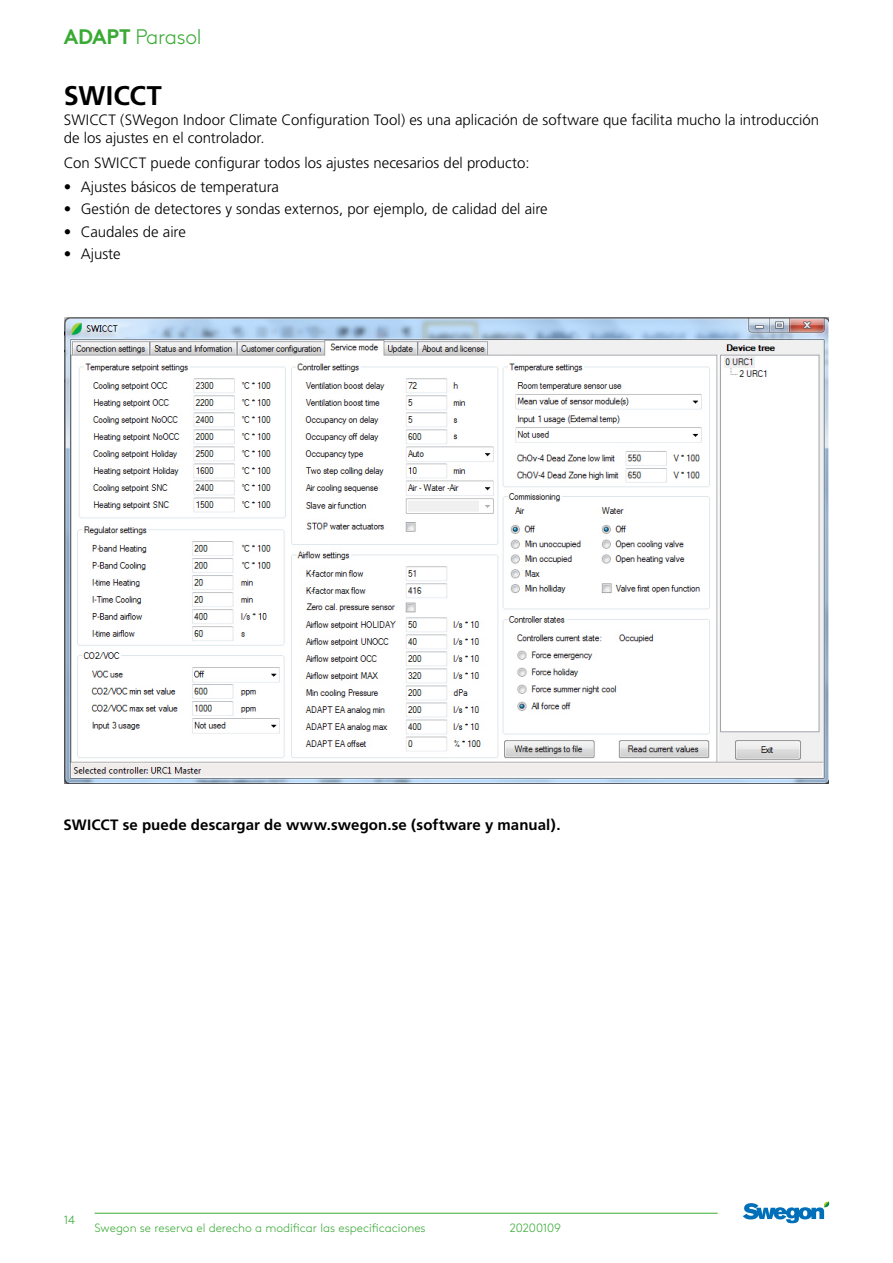
<style>
.page{position:relative;width:893px;height:1263px;background:#fff}
.page>*{position:absolute;margin:0;border:0;box-sizing:border-box;transform-origin:0 0}
.t1{font:700 27px "Frutiger";color:#000}
.t2{font:300 21px "Swegon Brown";letter-spacing:-.015em;color:#3aaa35}
.t3{font:300 15px/18px "Frutiger";color:#000}
.t4{font:700 15px "Frutiger";letter-spacing:.005em;color:#000}
.t5{font:300 12px "Swegon Brown";color:#3aaa35}
.s1{font-weight:700}
</style>
<div class="page">
<img style="left:65px;top:317px;width:764px;height:467px">
<hr style="left:95px;top:1213px;width:623px;height:1px;background:#3aaa35">
<svg style="left:743px;top:1201px;width:87px;height:22px"></svg>
<h2 class="t2" style="left:64px;top:22px;width:139px"><span class="s1">ADAPT</span> Parasol</h2>
<h1 class="t1" style="left:64px;top:80px;width:100px">SWICCT</h1>
<p class="t3" style="left:64px;top:111px;width:757px">SWICCT (SWegon Indoor Climate Configuration Tool) es una aplicación de software que facilita mucho la introducción de los ajustes en el controlador.</p>
<p class="t3" style="left:64px;top:154px;width:468px">Con SWICCT puede configurar todos los ajustes necesarios del producto:</p>
<p class="t3" style="left:64px;top:178px;width:217px">• Ajustes básicos de temperatura</p>
<p class="t3" style="left:64px;top:200px;width:486px">• Gestión de detectores y sondas externos, por ejemplo, de calidad del aire</p>
<p class="t3" style="left:64px;top:223px;width:124px">• Caudales de aire</p>
<p class="t3" style="left:64px;top:245px;width:58px">• Ajuste</p>
<p class="t4" style="left:63px;top:815px;width:499px">SWICCT se puede descargar de www.swegon.se (software y manual).</p>
<p class="t5" style="left:64px;top:1211px;width:13px">14</p>
<p class="t5" style="left:95px;top:1219px;width:333px">Swegon se reserva el derecho a modificar las especificaciones</p>
<p class="t5" style="left:510px;top:1219px;width:53px">20200109</p>
</div>
